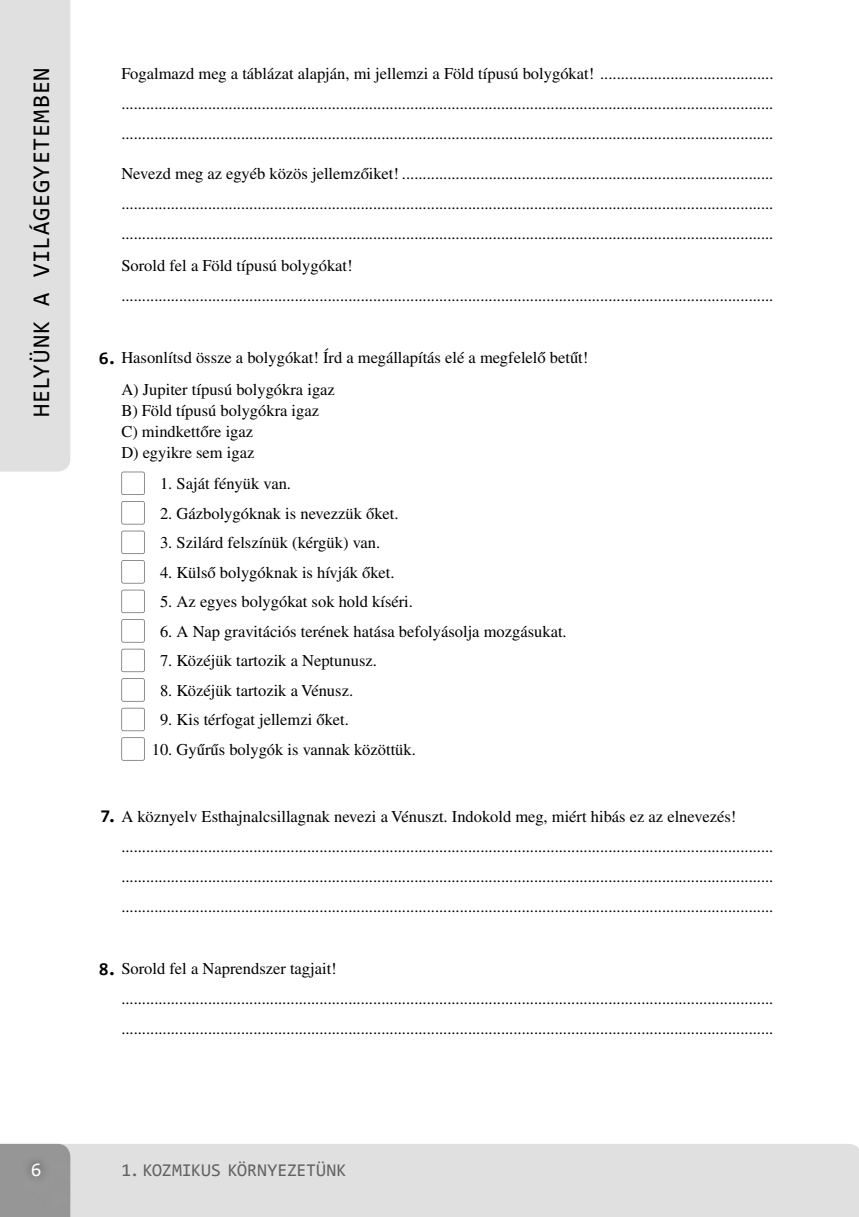
<style>
.page{position:relative;width:859px;height:1217px;background:#fff}
.page>*{position:absolute;margin:0;border:0;box-sizing:border-box;transform-origin:0 0}
.t1{font:24px "Consolas";letter-spacing:.035em;color:#000}
.t2{font:19.5px "Consolas";color:#fff}
.t3{font:18px "Consolas";color:#616161}
.t4{font:16.5px/30px "Times H";color:#000}
.s1{font-family:"Consolas";font-weight:700;font-size:18px}
</style>
<div class="page">
<div style="left:0;top:0;width:70px;height:471px;background:#e0e0e0"></div>
<div style="left:70px;top:1144px;width:789px;height:72px;background:#e0e0e0"></div>
<div style="left:0;top:1143px;width:70px;height:73px;background:#969696"></div>
<img style="left:22px;top:1153px;width:93px;height:52px">
<svg style="left:121px;top:471px;width:24px;height:24px"></svg>
<svg style="left:121px;top:501px;width:24px;height:23px"></svg>
<svg style="left:121px;top:530px;width:24px;height:24px"></svg>
<svg style="left:121px;top:560px;width:24px;height:23px"></svg>
<svg style="left:121px;top:589px;width:24px;height:24px"></svg>
<svg style="left:121px;top:619px;width:24px;height:23px"></svg>
<svg style="left:121px;top:648px;width:24px;height:24px"></svg>
<svg style="left:121px;top:678px;width:24px;height:23px"></svg>
<svg style="left:121px;top:707px;width:24px;height:24px"></svg>
<svg style="left:121px;top:737px;width:24px;height:23px"></svg>
<h1 class="t1" style="left:31px;top:417px;width:351px;rotate:-90deg">HELYÜNK A VILÁGEGYETEMBEN</h1>
<p class="t4" style="left:121px;top:60px;width:653px;text-align:justify">Fogalmazd meg a táblázat alapján, mi jellemzi a Föld típusú bolygókat! .......................................... .............................................................................................................................................................. ..............................................................................................................................................................</p>
<p class="t4" style="left:121px;top:160px;width:653px;text-align:justify">Nevezd meg az egyéb közös jellemzőiket! .......................................................................................... .............................................................................................................................................................. ..............................................................................................................................................................</p>
<p class="t4" style="left:121px;top:252px;width:653px">Sorold fel a Föld típusú bolygókat! ..............................................................................................................................................................</p>
<p class="t4" style="left:121px;top:343px;width:468px;line-height:31.5px;text-indent:-22px"><span class="s1">6.</span> Hasonlítsd össze a bolygókat! Írd a megállapítás elé a megfelelő betűt!<br>A) Jupiter típusú bolygókra igaz</p>
<p class="t4" style="left:121px;top:401px;width:199px;line-height:21px">B) Föld típusú bolygókra igaz<br>C) mindkettőre igaz<br>D) egyikre sem igaz</p>
<p class="t4" style="left:160px;top:470px;width:132px">1. Saját fényük van.</p>
<p class="t4" style="left:160px;top:500px;width:240px">2. Gázbolygóknak is nevezzük őket.</p>
<p class="t4" style="left:160px;top:529px;width:222px">3. Szilárd felszínük (kérgük) van.</p>
<p class="t4" style="left:160px;top:559px;width:236px">4. Külső bolygóknak is hívják őket.</p>
<p class="t4" style="left:160px;top:588px;width:254px">5. Az egyes bolygókat sok hold kíséri.</p>
<p class="t4" style="left:160px;top:618px;width:408px">6. A Nap gravitációs terének hatása befolyásolja mozgásukat.</p>
<p class="t4" style="left:160px;top:647px;width:218px">7. Közéjük tartozik a Neptunusz.</p>
<p class="t4" style="left:160px;top:677px;width:195px">8. Közéjük tartozik a Vénusz.</p>
<p class="t4" style="left:160px;top:706px;width:190px">9. Kis térfogat jellemzi őket.</p>
<p class="t4" style="left:152px;top:736px;width:265px">10. Gyűrűs bolygók is vannak közöttük.</p>
<p class="t4" style="left:121px;top:802px;width:653px;text-indent:-21px"><span class="s1">7.</span> A köznyelv Esthajnalcsillagnak nevezi a Vénuszt. Indokold meg, miért hibás ez az elnevezés! .............................................................................................................................................................. .............................................................................................................................................................. ..............................................................................................................................................................</p>
<p class="t4" style="left:121px;top:955px;width:653px;text-indent:-22px"><span class="s1">8.</span> Sorold fel a Naprendszer tagjait! .............................................................................................................................................................. ..............................................................................................................................................................</p>
<p class="t2" style="left:31px;top:1160px;width:12px">6</p>
<p class="t3" style="left:121px;top:1162px;width:226px">1. KOZMIKUS KÖRNYEZETÜNK</p>
</div>
